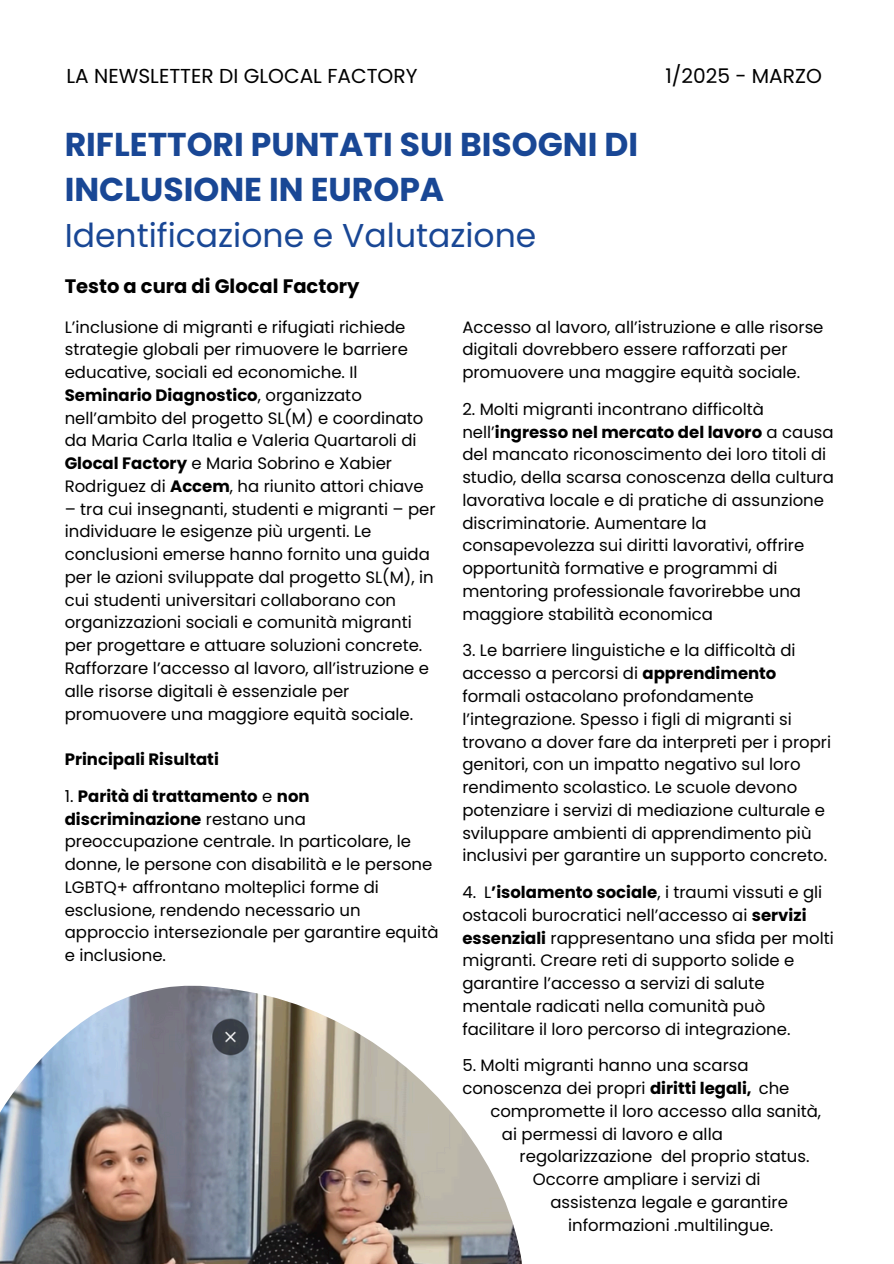
<style>
.page{position:relative;width:894px;height:1264px;background:#fff}
.page>*{position:absolute;margin:0;border:0;box-sizing:border-box;transform-origin:0 0}
.t1{font:700 33px/45.5px "Poppins";color:#194795}
.t2{font:20.1px "Poppins";color:#000}
.t3{font:700 19.5px "Poppins";color:#000}
.t4{font:16.5px/22.8px "Poppins";color:#000}
.t5{font:700 16.5px "Poppins";color:#000}
.s1{font-weight:400}
.s2{font-weight:700}
</style>
<div class="page">
<img style="left:0;top:985px;width:522px;height:278px">
<p class="t2" style="left:66px;top:62px;width:352px">LA NEWSLETTER DI GLOCAL FACTORY</p>
<p class="t2" style="left:665px;top:62px;width:158px">1/2025 - MARZO</p>
<h2 class="t1" style="left:65px;top:121px;width:575px">RIFLETTORI PUNTATI SUI BISOGNI DI<br>INCLUSIONE IN EUROPA<br><span class="s1">Identificazione e Valutazione</span></h2>
<h1 class="t3" style="left:65px;top:273px;width:296px">Testo a cura di Glocal Factory</h1>
<h3 class="t4" style="left:65px;top:315px;width:360px">L’inclusione di migranti e rifugiati richiede strategie globali per rimuovere le barriere educative, sociali ed economiche. Il <span class="s2">Seminario Diagnostico</span>, organizzato nell’ambito del progetto SL(M) e coordinato da Maria Carla Italia e Valeria Quartaroli di <span class="s2">Glocal Factory</span> e Maria Sobrino e Xabier Rodriguez di <span class="s2">Accem</span>, ha riunito attori chiave</h3>
<h3 class="t4" style="left:65px;top:497px;width:372px">– tra cui insegnanti, studenti e migranti – per individuare le esigenze più urgenti. Le conclusioni emerse hanno fornito una guida per le azioni sviluppate dal progetto SL(M), in cui studenti universitari collaborano con organizzazioni sociali e comunità migranti per progettare e attuare soluzioni concrete.<br>Rafforzare l’accesso al lavoro, all’istruzione e alle risorse digitali è essenziale per promuovere una maggiore equità sociale.</h3>
<p class="t5" style="left:65px;top:747px;width:156px">Principali Risultati</p>
<h4 class="t4" style="left:65px;top:784px;width:375px">1. <span class="s2">Parità di trattamento</span> e <span class="s2">non discriminazione</span> restano una preoccupazione centrale. In particolare, le donne, le persone con disabilità e le persone LGBTQ+ affrontano molteplici forme di esclusione, rendendo necessario un approccio intersezionale per garantire equità e inclusione.</h4>
<p class="t4" style="left:462px;top:315px;width:362px">Accesso al lavoro, all’istruzione e alle risorse digitali dovrebbero essere rafforzati per promuovere una maggire equità sociale.</p>
<p class="t4" style="left:462px;top:397px;width:373px">2. Molti migranti incontrano difficoltà nell’<span class="s2">ingresso nel mercato del lavoro</span> a causa del mancato riconoscimento dei loro titoli di studio, della scarsa conoscenza della cultura lavorativa locale e di pratiche di assunzione discriminatorie. Aumentare la consapevolezza sui diritti lavorativi, offrire opportunità formative e programmi di mentoring professionale favorirebbe una maggiore stabilità economica</p>
<p class="t4" style="left:462px;top:639px;width:370px">3. Le barriere linguistiche e la difficoltà di accesso a percorsi di <span class="s2">apprendimento </span>formali ostacolano profondamente l’integrazione. Spesso i figli di migranti si trovano a dover fare da interpreti per i propri genitori, con un impatto negativo sul loro rendimento scolastico. Le scuole devono potenziare i servizi di mediazione culturale e sviluppare ambienti di apprendimento più inclusivi per garantire un supporto concreto.</p>
<p class="t4" style="left:462px;top:880px;width:373px">4. L<span class="s2">’isolamento sociale</span>, i traumi vissuti e gli ostacoli burocratici nell’accesso ai <span class="s2">servizi essenziali</span> rappresentano una sfida per molti migranti. Creare reti di supporto solide e garantire l’accesso a servizi di salute mentale radicati nella comunità può</p>
<p class="t4" style="left:462px;top:1017px;width:329px">facilitare il loro percorso di integrazione.</p>
<p class="t4" style="left:462px;top:1054px;width:288px">5. Molti migranti hanno una scarsa</p>
<p class="t4" style="left:462px;top:1076px;width:328px">conoscenza dei propri <span class="s2">diritti legali,</span> che</p>
<p class="t4" style="left:490px;top:1099px;width:332px">compromette il loro accesso alla sanità,</p>
<p class="t4" style="left:502px;top:1122px;width:222px">ai permessi di lavoro e alla</p>
<p class="t4" style="left:519px;top:1145px;width:134px">regolarizzazione</p>
<p class="t4" style="left:532px;top:1145px;width:278px;text-indent:128px">del proprio status.<br>Occorre ampliare i servizi di</p>
<p class="t4" style="left:550px;top:1190px;width:239px">assistenza legale e garantire</p>
<p class="t4" style="left:568px;top:1213px;width:207px">informazioni .multilingue.</p>
</div>
